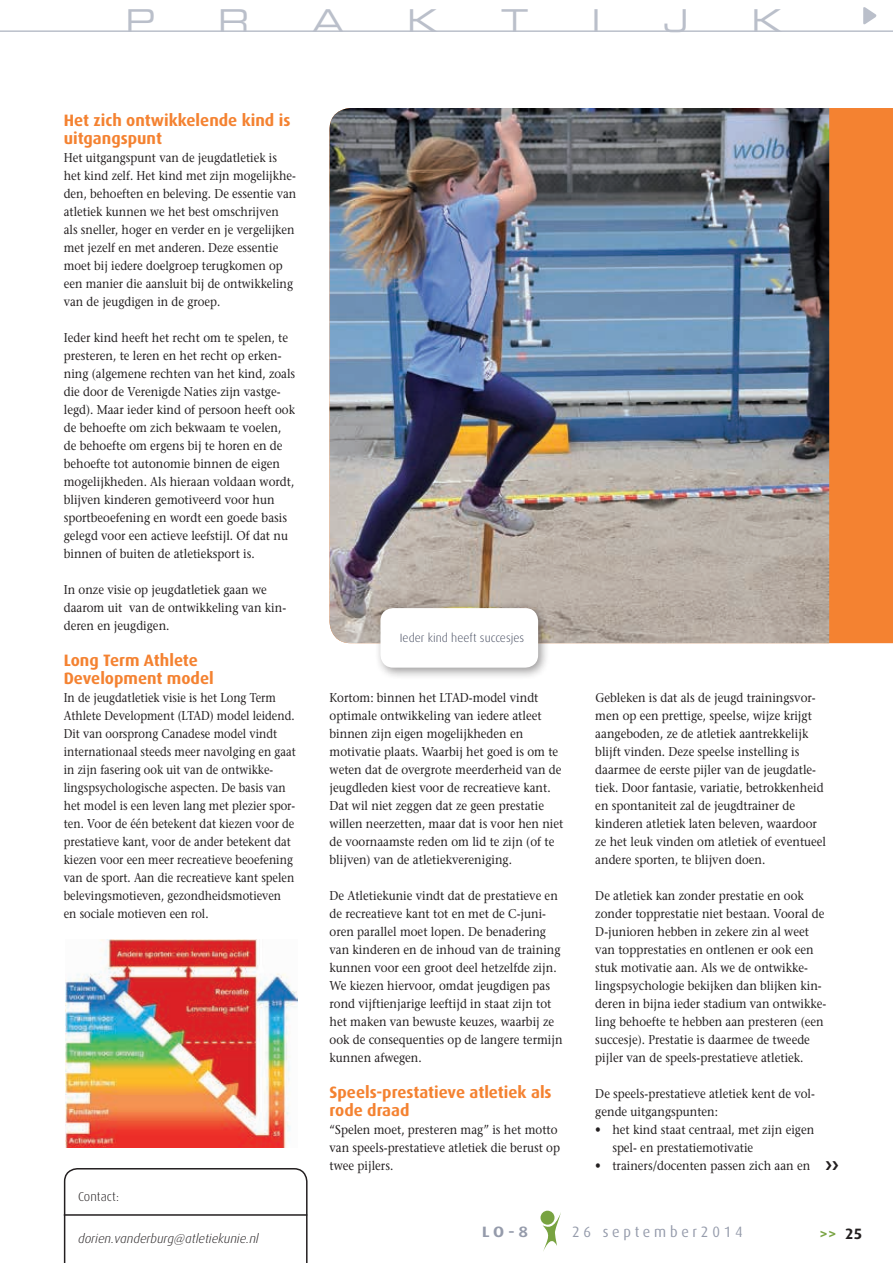
<style>
.page{position:relative;width:893px;height:1263px;background:#fff}
.page>*{position:absolute;margin:0;border:0;box-sizing:border-box;transform-origin:0 0}
.t1{font:31.5px "Eurostile Extended Two";color:#babfca}
.t2{font:700 16.5px/18px "Dax";color:#f48231}
.t3{font:15px "Dax";letter-spacing:.26em;color:#959bab;scale:.96 1}
.t4{font:700 15px "Dax Wide";color:#959bab}
.t5{font:700 15px "Dax";color:#78a341}
.t6{font:12.75px/18px "Stone Serif";color:#231f20;scale:.9 1}
.t7{font:12.75px/18px "Stone Serif";color:#231f20;scale:.87 1}
.t8{font:12.75px/18px "Stone Serif";color:#231f20;scale:.89 1}
.t9{font:italic 300 12.75px "Dax";color:#231f20}
.t10{font:300 12.75px "Dax";color:#231f20}
.t11{font:300 12px "Dax";color:#4a5063}
.s1{color:#231f20}
</style>
<div class="page">
<svg style="left:0;top:7px;width:893px;height:25px"></svg>
<svg style="left:64px;top:1168px;width:244px;height:95px"></svg>
<hr style="left:64px;top:1214px;width:243px;height:2px;background:#231f20">
<svg style="left:829px;top:108px;width:64px;height:535px;background:#ef8032"></svg>
<img style="left:330px;top:108px;width:499px;height:535px">
<img style="left:66px;top:939px;width:232px;height:208px">
<div style="left:374px;top:602px;width:177px;height:78px;background:#231f20;opacity:.45"></div>
<div style="left:380px;top:608px;width:158px;height:60px;background:#fff;border-radius:13px"></div>
<svg style="left:540px;top:1211px;width:14px;height:14px"></svg>
<svg style="left:543px;top:1212px;width:18px;height:39px"></svg>
<h1 class="t1" style="left:125px;top:-1px;width:31px">P</h1>
<h1 class="t1" style="left:218px;top:-1px;width:33px">R</h1>
<h1 class="t1" style="left:312px;top:-1px;width:33px">A</h1>
<h1 class="t1" style="left:407px;top:-1px;width:33px">K</h1>
<h1 class="t1" style="left:501px;top:-1px;width:29px">T</h1>
<h1 class="t1" style="left:591px;top:-1px;width:11px">I</h1>
<h1 class="t1" style="left:664px;top:-1px;width:26px">J</h1>
<h1 class="t1" style="left:752px;top:-1px;width:33px">K</h1>
<p class="t2" style="left:64px;top:111px;width:228px">Het zich ontwikkelende kind is uitgangspunt</p>
<p class="t8" style="left:64px;top:149px;width:263px">Het uitgangspunt van de jeugdatletiek is het kind zelf. Het kind met zijn mogelijkhe&shy;den, behoeften en beleving. De essentie van atletiek kunnen we het best omschrijven<br>als sneller, hoger en verder en je vergelijken met jezelf en met anderen. Deze essentie moet bij iedere doelgroep terugkomen op een manier die aansluit bij de ontwikkeling van de jeugdigen in de groep.</p>
<p class="t6" style="left:64px;top:329px;width:259px">Ieder kind heeft het recht om te spelen, te presteren, te leren en het recht op erken&shy;ning (algemene rechten van het kind, zoals die door de Verenigde Naties zijn vastge&shy;legd). Maar ieder kind of persoon heeft ook de behoefte om zich bekwaam te voelen, de behoefte om ergens bij te horen en de behoefte tot autonomie binnen de eigen mogelijkheden. Als hieraan voldaan wordt, blijven kinderen gemotiveerd voor hun sportbeoefening en wordt een goede basis gelegd voor een actieve leefstijl. Of dat nu binnen of buiten de atletieksport is.</p>
<p class="t6" style="left:64px;top:581px;width:249px">In onze visie op jeugdatletiek gaan we daarom uit van de ontwikkeling van kin&shy;deren en jeugdigen.</p>
<p class="t2" style="left:64px;top:651px;width:151px">Long Term Athlete<br>Development model</p>
<p class="t7" style="left:64px;top:689px;width:268px">In de jeugdatletiek visie is het Long Term Athlete Development (LTAD) model leidend.<br>Dit van oorsprong Canadese model vindt internationaal steeds meer navolging en gaat in zijn fasering ook uit van de ontwikke&shy;lingspsychologische aspecten. De basis van het model is een leven lang met plezier spor&shy;ten. Voor de één betekent dat kiezen voor de prestatieve kant, voor de ander betekent dat kiezen voor een meer recreatieve beoefening van de sport. Aan die recreatieve kant spelen belevingsmotieven, gezondheidsmotieven en sociale motieven een rol.</p>
<p class="t10" style="left:78px;top:1189px;width:42px">Contact:</p>
<p class="t9" style="left:78px;top:1231px;width:182px">dorien.vanderburg@atletiekunie.nl</p>
<p class="t11" style="left:400px;top:631px;width:126px">Ieder kind heeft succesjes</p>
<p class="t6" style="left:330px;top:689px;width:261px">Kortom: binnen het LTAD-model vindt optimale ontwikkeling van iedere atleet binnen zijn eigen mogelijkheden en motivatie plaats. Waarbij het goed is om te weten dat de overgrote meerderheid van de jeugdleden kiest voor de recreatieve kant.<br>Dat wil niet zeggen dat ze geen prestatie willen neerzetten, maar dat is voor hen niet de voornaamste reden om lid te zijn (of te blijven) van de atletiekvereniging.</p>
<p class="t6" style="left:330px;top:887px;width:260px">De Atletiekunie vindt dat de prestatieve en de recreatieve kant tot en met de C-juni&shy;oren parallel moet lopen. De benadering van kinderen en de inhoud van de training kunnen voor een groot deel hetzelfde zijn.<br>We kiezen hiervoor, omdat jeugdigen pas rond vijftienjarige leeftijd in staat zijn tot het maken van bewuste keuzes, waarbij ze ook de consequenties op de langere termijn kunnen afwegen.</p>
<p class="t2" style="left:330px;top:1083px;width:224px">Speels-prestatieve atletiek als rode draad</p>
<p class="t6" style="left:330px;top:1121px;width:258px">“Spelen moet, presteren mag” is het motto van speels-prestatieve atletiek die berust op twee pijlers.</p>
<p class="t6" style="left:595px;top:689px;width:258px">Gebleken is dat als de jeugd trainingsvor&shy;men op een prettige, speelse, wijze krijgt aangeboden, ze de atletiek aantrekkelijk blijft vinden. Deze speelse instelling is daarmee de eerste pijler van de jeugdatle&shy;tiek. Door fantasie, variatie, betrokkenheid en spontaniteit zal de jeugdtrainer de kinderen atletiek laten beleven, waardoor ze het leuk vinden om atletiek of eventueel andere sporten, te blijven doen.</p>
<p class="t6" style="left:595px;top:887px;width:258px">De atletiek kan zonder prestatie en ook zonder topprestatie niet bestaan. Vooral de D-junioren hebben in zekere zin al weet van topprestaties en ontlenen er ook een stuk motivatie aan. Als we de ontwikke&shy;lingspsychologie bekijken dan blijken kin&shy;deren in bijna ieder stadium van ontwikke&shy;ling behoefte te hebben aan presteren (een succesje). Prestatie is daarmee de tweede pijler van de speels-prestatieve atletiek.</p>
<p class="t6" style="left:595px;top:1085px;width:246px">De speels-prestatieve atletiek kent de vol&shy;gende uitgangspunten:</p>
<p class="t6" style="left:612px;top:1121px;width:226px;text-indent:-17px">• het kind staat centraal, met zijn eigen spel- en prestatiemotivatie</p>
<p class="t6" style="left:595px;top:1157px;width:240px">• trainers/docenten passen zich aan en</p>
<p class="t4" style="left:482px;top:1223px;width:48px">LO-8</p>
<p class="t3" style="left:572px;top:1223px;width:179px">26 september2014</p>
<p class="t5" style="left:819px;top:1225px;width:44px">&gt;&gt; <span class="s1">25</span></p>
</div>
